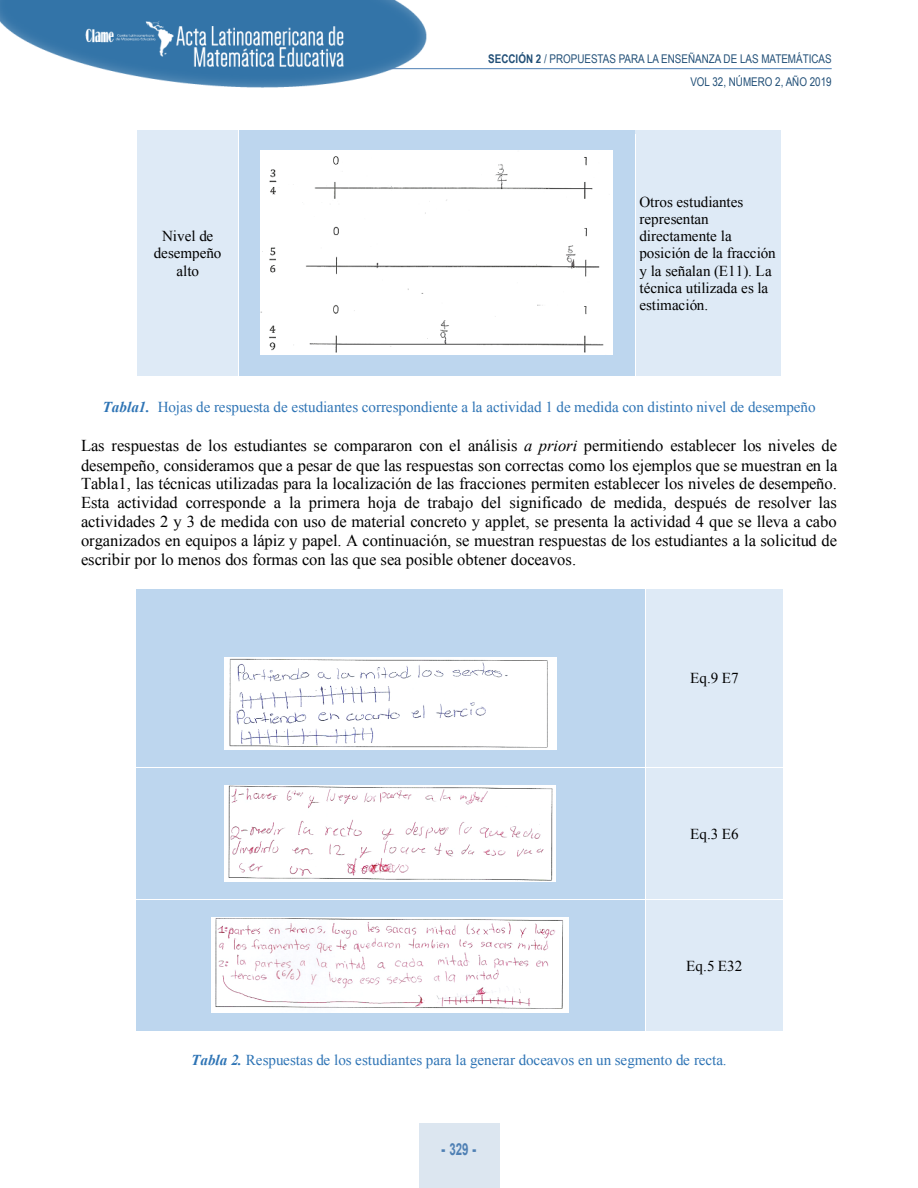
<style>
.page{position:relative;width:918px;height:1188px;background:#fff}
.page>*{position:absolute;margin:0;border:0;box-sizing:border-box;transform-origin:0 0}
.t1{font:16.5px/18.9px "Times New Roman";color:#000;text-align:justify}
.t2{font:700 16.5px "Arial";color:#4f80b4;scale:.7 1}
.t3{font:15.15px "Times New Roman";color:#2e74b5}
.t4{font:15.15px/17.2px "Times New Roman";color:#000;text-align:center}
.t5{font:12px/23px "Arial Narrow";color:#214f77;text-align:right}
.s1{font-weight:700}
.s2{font-weight:700;font-style:italic}
.s3{font-style:italic}
.s4{font-weight:900}
</style>
<div class="page">
<img style="left:0;top:0;width:435px;height:88px">
<hr style="left:389px;top:68px;width:443px;height:1px;background:#4f80b4">
<div style="left:419px;top:1123px;width:80px;height:65px;background:#dce6f0"></div>
<div style="left:137px;top:134px;width:102px;height:239px;background:#deeaf6"></div>
<div style="left:239px;top:134px;width:396px;height:239px;background:#bdd6ee"></div>
<div style="left:636px;top:130px;width:145px;height:247px;background:#deeaf6"></div>
<hr style="left:137px;top:130px;width:101px;height:4px;background:#deeaf6">
<hr style="left:239px;top:130px;width:396px;height:4px;background:#bdd6ee">
<svg style="left:137px;top:373px;width:101px;height:3px"></svg>
<svg style="left:239px;top:373px;width:396px;height:3px"></svg>
<hr style="left:238px;top:134px;width:1px;height:243px;background:#fff">
<svg style="left:636px;top:376px;width:145px;height:1px"></svg>
<div style="left:135px;top:589px;width:510px;height:178px;background:#bdd6ee"></div>
<div style="left:646px;top:589px;width:137px;height:178px;background:#deeaf6"></div>
<hr style="left:135px;top:589px;width:1px;height:178px;background:#fff">
<div style="left:135px;top:768px;width:510px;height:131px;background:#bdd6ee"></div>
<div style="left:646px;top:768px;width:137px;height:131px;background:#deeaf6"></div>
<hr style="left:135px;top:768px;width:1px;height:131px;background:#fff">
<div style="left:135px;top:900px;width:510px;height:131px;background:#bdd6ee"></div>
<div style="left:646px;top:900px;width:137px;height:131px;background:#deeaf6"></div>
<hr style="left:135px;top:900px;width:1px;height:131px;background:#fff">
<div style="left:261px;top:151px;width:352px;height:203px;background:#fff"></div>
<img style="left:224px;top:658px;width:332px;height:91px">
<img style="left:224px;top:785px;width:332px;height:97px">
<img style="left:212px;top:917px;width:356px;height:96px">
<p class="t4" style="left:154px;top:227px;width:69px">Nivel de desempeño alto</p>
<p class="t5" style="left:488px;top:47px;width:345px"><span class="s1">SECCIÓN 2</span> / PROPUESTAS PARA LA ENSEÑANZA DE LAS MATEMÁTICAS<br>VOL 32, NÚMERO 2, AÑO 2019</p>
<p class="t4" style="left:639px;top:193px;width:138px;text-align:left">Otros estudiantes representan directamente la posición de la fracción y la señalan (E11). La técnica utilizada es la estimación.</p>
<p class="t3" style="left:103px;top:399px;width:715px"><span class="s2">Tabla1.</span> Hojas de respuesta de estudiantes correspondiente a la actividad 1 de medida con distinto nivel de desempeño</p>
<p class="t1" style="left:81px;top:436px;width:758px">Las respuestas de los estudiantes se compararon con el análisis <span class="s3">a priori</span> permitiendo establecer los niveles de desempeño, consideramos que a pesar de que las respuestas son correctas como los ejemplos que se muestran en la Tabla1, las técnicas utilizadas para la localización de las fracciones permiten establecer los niveles de desempeño.<br>Esta actividad corresponde a la primera hoja de trabajo del significado de medida, después de resolver las actividades 2 y 3 de medida con uso de material concreto y applet, se presenta la actividad 4 que se lleva a cabo organizados en equipos a lápiz y papel. A continuación, se muestran respuestas de los estudiantes a la solicitud de escribir por lo menos dos formas con las que sea posible obtener doceavos.</p>
<p class="t4" style="left:690px;top:670px;width:50px">Eq.9 E7</p>
<p class="t4" style="left:690px;top:825px;width:50px">Eq.3 E6</p>
<p class="t4" style="left:686px;top:957px;width:58px">Eq.5 E32</p>
<p class="t3" style="left:191px;top:1051px;width:537px"><span class="s2">Tabla 2.</span> Respuestas de los estudiantes para la generar doceavos en un segmento de recta.</p>
<p class="t2" style="left:442px;top:1140px;width:51px"><span class="s4">-</span> 329 <span class="s4">-</span></p>
</div>
